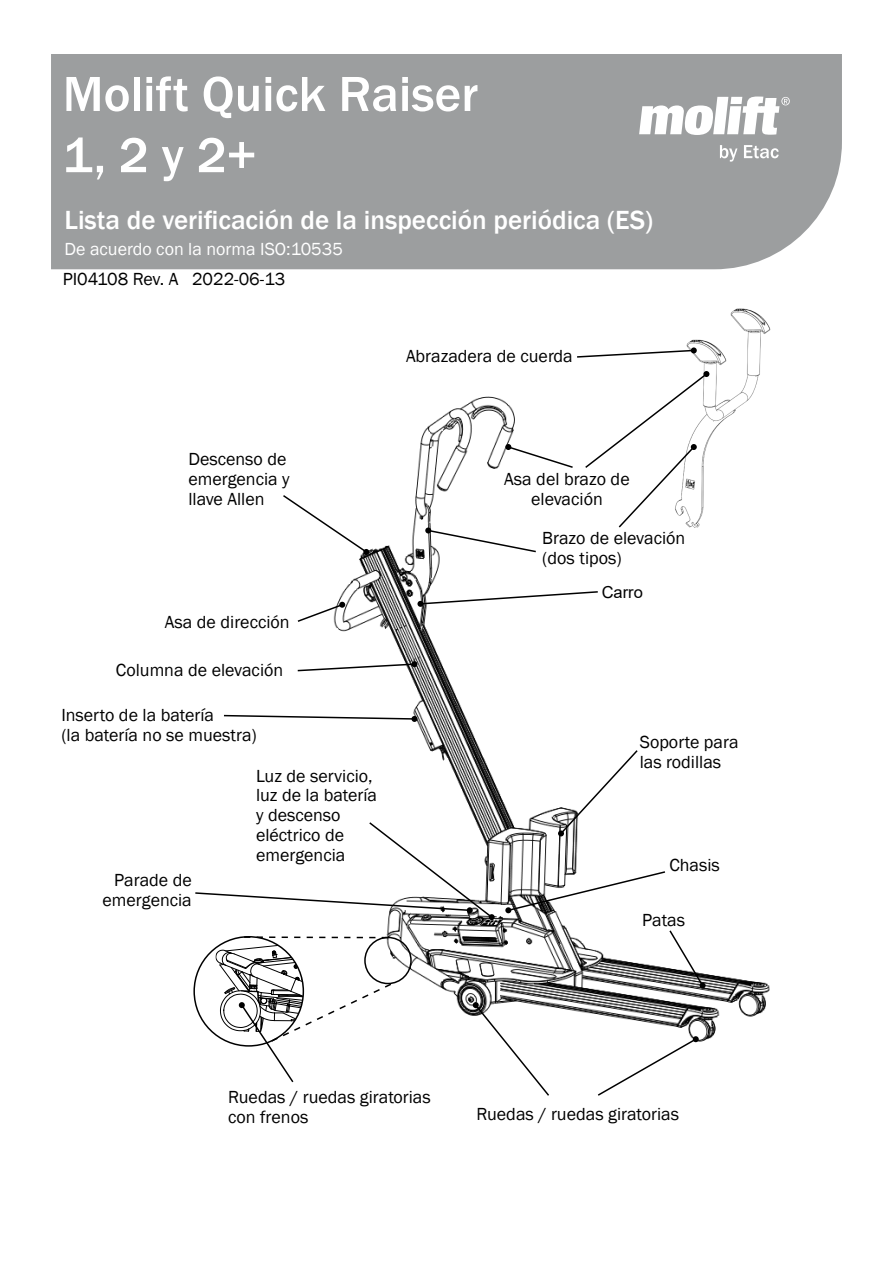
<style>
.page{position:relative;width:893px;height:1263px;background:#fff}
.page>*{position:absolute;margin:0;border:0;box-sizing:border-box;transform-origin:0 0}
.t1{font:500 51px/61.2px "Franklin Gothic";color:#fff}
.t2{font:500 27px "Franklin Gothic";color:#fff}
.t3{font:18px/19.8px "Franklin Gothic";color:#000}
.t4{font:18px "Franklin Gothic";color:#fff}
.t5{font:16.5px "Arial";color:#000}
</style>
<div class="page">
<div style="left:51px;top:54px;width:791px;height:215px;background:#9c9e9f"></div>
<svg style="left:639px;top:97px;width:151px;height:38px"></svg>
<svg style="left:720px;top:145px;width:17px;height:17px"></svg>
<svg style="left:744px;top:145px;width:35px;height:13px"></svg>
<img style="left:334px;top:396px;width:436px;height:646px">
<svg style="left:558px;top:748px;width:81px;height:88px"></svg>
<svg style="left:668px;top:929px;width:37px;height:59px"></svg>
<svg style="left:425px;top:527px;width:113px;height:26px"></svg>
<svg style="left:505px;top:444px;width:69px;height:25px"></svg>
<svg style="left:417px;top:590px;width:182px;height:17px"></svg>
<svg style="left:297px;top:602px;width:48px;height:21px"></svg>
<svg style="left:195px;top:821px;width:300px;height:99px"></svg>
<svg style="left:283px;top:494px;width:86px;height:61px"></svg>
<svg style="left:297px;top:661px;width:120px;height:11px"></svg>
<svg style="left:224px;top:714px;width:193px;height:8px"></svg>
<svg style="left:505px;top:870px;width:162px;height:43px"></svg>
<svg style="left:596px;top:1036px;width:103px;height:60px"></svg>
<svg style="left:473px;top:1002px;width:78px;height:94px"></svg>
<div style="left:364px;top:937px;width:48px;height:47px;border:2px solid #000;border-radius:50%"></div>
<svg style="left:215px;top:936px;width:178px;height:147px"></svg>
<img style="left:686px;top:308px;width:85px;height:219px">
<svg style="left:577px;top:347px;width:120px;height:11px"></svg>
<svg style="left:584px;top:371px;width:125px;height:158px"></svg>
<h1 class="t1" style="left:63px;top:64px;width:417px">Molift Quick Raiser<br>1, 2 y 2+</h1>
<h2 class="t2" style="left:65px;top:204px;width:590px">Lista de verificación de la inspección periódica (ES)</h2>
<p class="t4" style="left:65px;top:238px;width:280px">De acuerdo con la norma ISO:10535</p>
<p class="t3" style="left:63px;top:269px;width:224px">PI04108 Rev. A 2022-06-13</p>
<p class="t3" style="left:406px;top:346px;width:168px">Abrazadera de cuerda</p>
<p class="t3" style="left:188px;top:450px;width:103px">Descenso de emergencia y llave Allen</p>
<p class="t3" style="left:165px;top:613px;width:126px">Asa de dirección</p>
<p class="t3" style="left:116px;top:660px;width:169px">Columna de elevación</p>
<p class="t3" style="left:61px;top:705px;width:197px">Inserto de la batería<br>(la batería no se muestra)</p>
<p class="t3" style="left:102px;top:870px;width:91px;text-align:right">Parade de emergencia</p>
<p class="t3" style="left:256px;top:766px;width:123px">Luz de servicio, luz de la batería y descenso eléctrico de emergencia</p>
<p class="t3" style="left:504px;top:469px;width:127px;text-align:center">Asa del brazo de elevación</p>
<p class="t3" style="left:542px;top:529px;width:144px">Brazo de elevación (dos tipos)</p>
<p class="t5" style="left:602px;top:581px;width:43px">Carro</p>
<p class="t3" style="left:640px;top:732px;width:100px">Soporte para las rodillas</p>
<p class="t3" style="left:669px;top:856px;width:52px">Chasis</p>
<p class="t3" style="left:642px;top:910px;width:44px">Patas</p>
<p class="t3" style="left:228px;top:1087px;width:204px">Ruedas / ruedas giratorias con frenos</p>
<p class="t3" style="left:476px;top:1104px;width:204px">Ruedas / ruedas giratorias</p>
</div>
